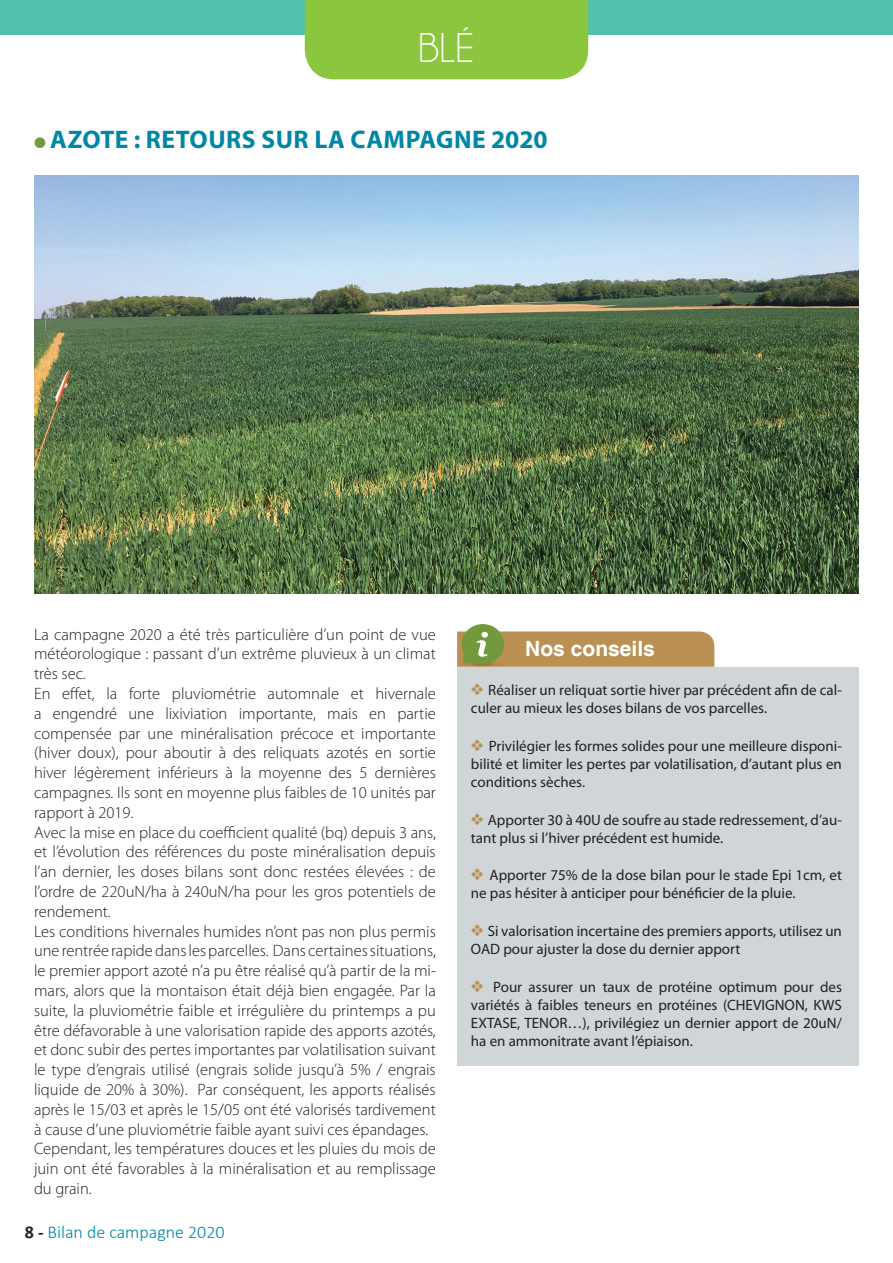
<style>
.page{position:relative;width:893px;height:1263px;background:#fff}
.page>*{position:absolute;margin:0;border:0;box-sizing:border-box;transform-origin:0 0}
.t1{font:42px "Champagne&Limousines";color:#fff}
.t2{font:700 25.5px "Myriad Pro";letter-spacing:.02em;color:#0087a5}
.t3{font:700 21px "Helvetica";color:#fff}
.t4{font:300 18px "Calibri";color:#0087a5}
.t5{font:300 16.5px/19.8px "Myriad Pro";color:#231f20}
.t6{font:15px/18px "Myriad Pro";color:#231f20}
.s1{color:#72993d}
.s2{font-weight:700;color:#231f20}
.s3{color:#ba9053}
</style>
<div class="page">
<div style="left:0;top:0;width:893px;height:34px;background:#52c0ae"></div>
<div style="left:305px;top:0;width:283px;height:79px;background:#8bc63e"></div>
<div style="left:457px;top:668px;width:402px;height:398px;background:#d0d5d8"></div>
<svg style="left:457px;top:624px;width:257px;height:43px"></svg>
<img style="left:34px;top:175px;width:825px;height:418px">
<h1 class="t1" style="left:418px;top:27px;width:58px">BLé</h1>
<h2 class="t2" style="left:34px;top:123px;width:515px"><span class="s1">●</span> AZOTE : RETOURS SUR LA CAMPAGNE 2020</h2>
<p class="t5" style="left:34px;top:624px;width:403px">La campagne 2020 a été très particulière d’un point de vue météorologique : passant d’un extrême pluvieux à un climat très sec.<br>En effet, la forte pluviométrie automnale et hivernale a engendré une lixiviation importante, mais en partie compensée par une minéralisation précoce et importante (hiver doux), pour aboutir à des reliquats azotés en sortie hiver légèrement inférieurs à la moyenne des 5 dernières campagnes. Ils sont en moyenne plus faibles de 10 unités par rapport à 2019.<br>Avec la mise en place du coefficient qualité (bq) depuis 3 ans, et l’évolution des références du poste minéralisation depuis l’an dernier, les doses bilans sont donc restées élevées : de l’ordre de 220uN/ha à 240uN/ha pour les gros potentiels de rendement.<br>Les conditions hivernales humides n’ont pas non plus permis une rentrée rapide dans les parcelles. Dans certaines situations, le premier apport azoté n’a pu être réalisé qu’à partir de la mi&shy;mars, alors que la montaison était déjà bien engagée. Par la suite, la pluviométrie faible et irrégulière du printemps a pu être défavorable à une valorisation rapide des apports azotés, et donc subir des pertes importantes par volatilisation suivant le type d’engrais utilisé (engrais solide jusqu’à 5% / engrais liquide de 20% à 30%). Par conséquent, les apports réalisés après le 15/03 et après le 15/05 ont été valorisés tardivement à cause d’une pluviométrie faible ayant suivi ces épandages.<br>Cependant, les températures douces et les pluies du mois de juin ont été favorables à la minéralisation et au remplissage du grain.</p>
<p class="t4" style="left:25px;top:1221px;width:201px"><span class="s2">8 -</span> Bilan de campagne 2020</p>
<p class="t3" style="left:525px;top:635px;width:131px">Nos conseils</p>
<p class="t6" style="left:471px;top:681px;width:372px"><span class="s3">❖</span> Réaliser un reliquat sortie hiver par précédent afin de cal&shy;culer au mieux les doses bilans de vos parcelles.</p>
<p class="t6" style="left:471px;top:737px;width:372px;text-align:justify"><span class="s3">❖</span> Privilégier les formes solides pour une meilleure disponi&shy;bilité et limiter les pertes par volatilisation, d’autant plus en conditions sèches.</p>
<p class="t6" style="left:471px;top:810px;width:373px"><span class="s3">❖</span> Apporter 30 à 40U de soufre au stade redressement, d’au&shy;tant plus si l’hiver précédent est humide.</p>
<p class="t6" style="left:471px;top:866px;width:372px"><span class="s3">❖</span> Apporter 75% de la dose bilan pour le stade Epi 1cm, et ne pas hésiter à anticiper pour bénéficier de la pluie.</p>
<p class="t6" style="left:471px;top:922px;width:372px"><span class="s3">❖</span> Si valorisation incertaine des premiers apports, utilisez un<br>OAD pour ajuster la dose du dernier apport</p>
<p class="t6" style="left:471px;top:978px;width:373px;text-align:justify"><span class="s3">❖</span> Pour assurer un taux de protéine optimum pour des variétés à faibles teneurs en protéines (CHEVIGNON, KWS EXTASE, TENOR…), privilégiez un dernier apport de 20uN/ ha en ammonitrate avant l’épiaison.</p>
</div>
